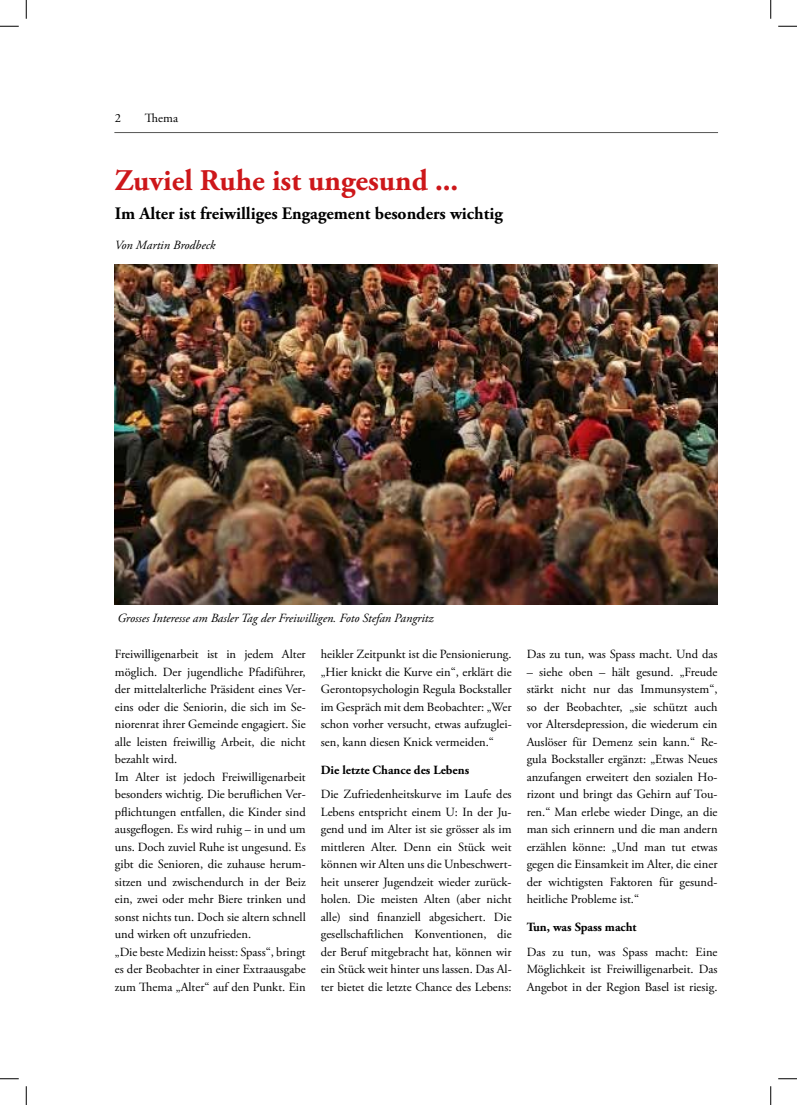
<style>
.page{position:relative;width:797px;height:1105px;background:#fff}
.page>*{position:absolute;margin:0;border:0;box-sizing:border-box;transform-origin:0 0}
.t1{font:700 30px "Adobe Garamond Pro";color:#cd171a}
.t2{font:700 17.5px "Adobe Garamond Pro";color:#000}
.t3{font:12.5px/17.5px "Adobe Garamond Pro";color:#000;text-align:justify}
.t4{font:italic 12.5px "Adobe Garamond Pro";color:#000}
.t5{font:700 12.5px "Adobe Garamond Pro";color:#000}
</style>
<div class="page">
<hr style="left:115px;top:132px;width:602px;height:1px;background:#575756">
<img style="left:115px;top:264px;width:603px;height:340px">
<svg style="left:0;top:25px;width:19px;height:2px"></svg>
<svg style="left:778px;top:25px;width:19px;height:2px"></svg>
<svg style="left:0;top:1078px;width:19px;height:1px"></svg>
<svg style="left:778px;top:1078px;width:19px;height:1px"></svg>
<svg style="left:25px;top:0;width:2px;height:19px"></svg>
<svg style="left:25px;top:1086px;width:2px;height:19px"></svg>
<svg style="left:770px;top:0;width:1px;height:19px"></svg>
<svg style="left:770px;top:1086px;width:1px;height:19px"></svg>
<p class="t3" style="left:115px;top:110px;width:8px">2</p>
<p class="t3" style="left:145px;top:110px;width:35px">Thema</p>
<h1 class="t1" style="left:115px;top:163px;width:345px">Zuviel Ruhe ist ungesund ...</h1>
<h2 class="t2" style="left:115px;top:204px;width:389px">Im Alter ist freiwilliges Engagement besonders wichtig</h2>
<p class="t4" style="left:115px;top:237px;width:102px">Von Martin Brodbeck</p>
<p class="t4" style="left:117px;top:610px;width:317px">Grosses Interesse am Basler Tag der Freiwilligen. Foto Stefan Pangritz</p>
<p class="t3" style="left:115px;top:646px;width:192px;text-align:left">Freiwilligenarbeit ist in jedem Alter möglich. Der jugendliche Pfadiführer, der mittelalterliche Präsident eines Ver&shy;eins oder die Seniorin, die sich im Se&shy;niorenrat ihrer Gemeinde engagiert. Sie alle leisten freiwillig Arbeit, die nicht bezahlt wird.<br>Im Alter ist jedoch Freiwilligenarbeit besonders wichtig. Die beruflichen Ver&shy;pflichtungen entfallen, die Kinder sind ausgeflogen. Es wird ruhig – in und um uns. Doch zuviel Ruhe ist ungesund. Es gibt die Senioren, die zuhause herum&shy;sitzen und zwischendurch in der Beiz ein, zwei oder mehr Biere trinken und sonst nichts tun. Doch sie altern schnell und wirken oft unzufrieden.<br>„Die beste Medizin heisst: Spass“, bringt es der Beobachter in einer Extraausgabe zum Thema „Alter“ auf den Punkt. Ein</p>
<p class="t3" style="left:321px;top:646px;width:192px">heikler Zeitpunkt ist die Pensionierung. „Hier knickt die Kurve ein“, erklärt die Gerontopsychologin Regula Bockstaller im Gespräch mit dem Beobachter: „Wer schon vorher versucht, etwas aufzuglei&shy;sen, kann diesen Knick vermeiden.“</p>
<p class="t5" style="left:321px;top:762px;width:150px">Die letzte Chance des Lebens</p>
<p class="t3" style="left:321px;top:786px;width:192px">Die Zufriedenheitskurve im Laufe des Lebens entspricht einem U: In der Ju&shy;gend und im Alter ist sie grösser als im mittleren Alter. Denn ein Stück weit können wir Alten uns die Unbeschwert&shy;heit unserer Jugendzeit wieder zurück&shy;holen. Die meisten Alten (aber nicht alle) sind finanziell abgesichert. Die gesellschaftlichen Konventionen, die der Beruf mitgebracht hat, können wir ein Stück weit hinter uns lassen. Das Al&shy;ter bietet die letzte Chance des Lebens:</p>
<p class="t3" style="left:526px;top:646px;width:192px">Das zu tun, was Spass macht. Und das</p>
<p class="t3" style="left:526px;top:663px;width:192px">– siehe oben – hält gesund. „Freude stärkt nicht nur das Immunsystem“, so der Beobachter, „sie schützt auch vor Altersdepression, die wiederum ein Auslöser für Demenz sein kann.“ Re&shy;gula Bockstaller ergänzt: „Etwas Neues anzufangen erweitert den sozialen Ho&shy;rizont und bringt das Gehirn auf Tou&shy;ren.“ Man erlebe wieder Dinge, an die man sich erinnern und die man andern erzählen könne: „Und man tut etwas gegen die Einsamkeit im Alter, die einer der wichtigsten Faktoren für gesund&shy;heitliche Probleme ist.“</p>
<p class="t5" style="left:526px;top:920px;width:111px">Tun, was Spass macht</p>
<p class="t3" style="left:526px;top:944px;width:192px">Das zu tun, was Spass macht: Eine Möglichkeit ist Freiwilligenarbeit. Das Angebot in der Region Basel ist riesig.</p>
</div>
